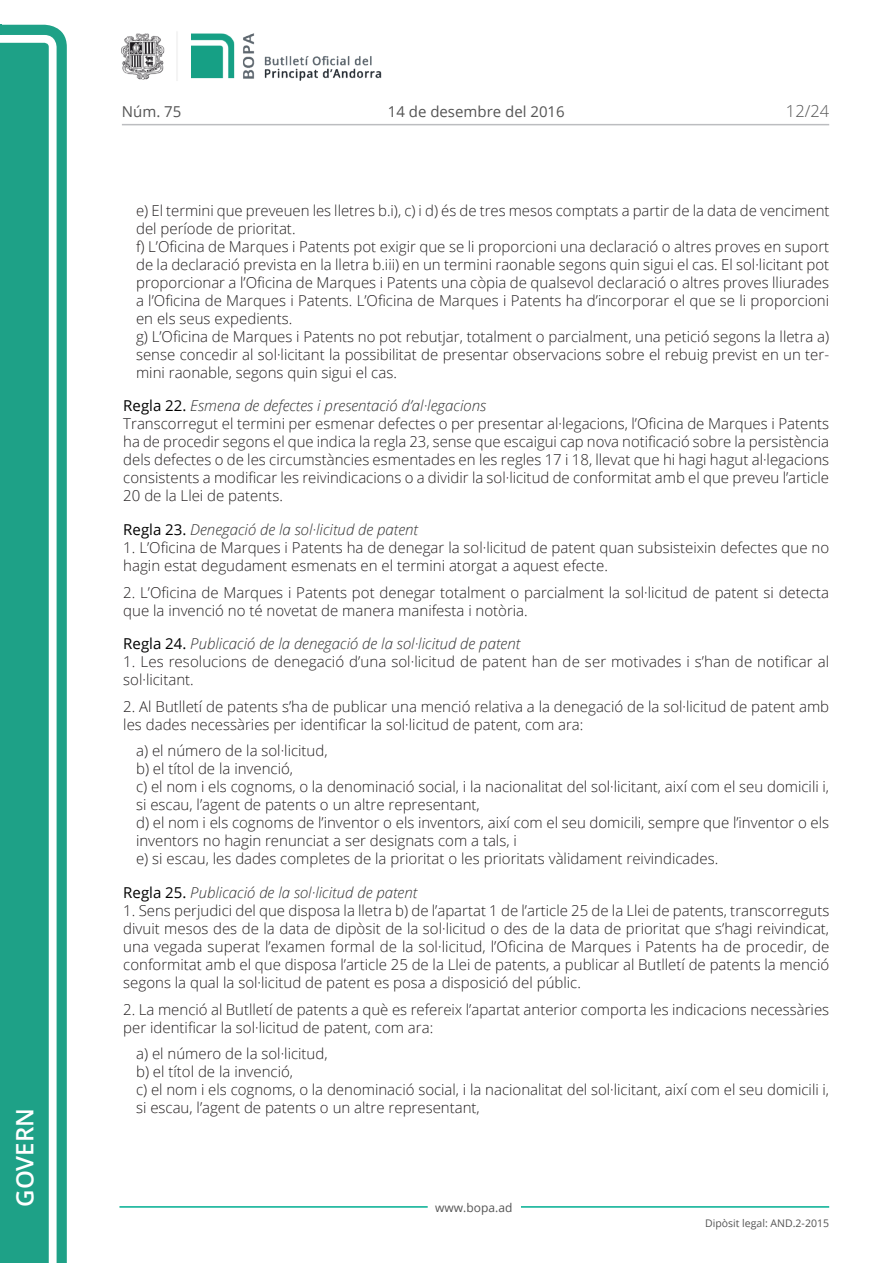
<style>
.page{position:relative;width:893px;height:1263px;background:#fff}
.page>*{position:absolute;margin:0;border:0;box-sizing:border-box;transform-origin:0 0}
.t1{font:600 24px "Open Sans";color:#fff}
.t2{font:300 16.5px "Open Sans";color:#545454}
.Body_text{font:300 15px/18px "Open Sans";color:#231f20}
.Body_text_NOS{font:300 15px/18px "Open Sans";color:#231f20}
.Body_text_i{font:300 15px/18px "Open Sans";color:#231f20;text-align:justify}
.Titol_7{font:italic 300 15px "Open Sans";color:#303030}
.t3{font:15px "Open Sans";color:#545454}
.t4{font:12px "Open Sans";color:#545454}
.t5{font:10.5px "Open Sans";color:#545454}
.s1{font-weight:400;font-style:normal;color:#000}
</style>
<div class="page">
<svg style="left:0;top:25px;width:67px;height:1238px;fill:#1ea187"></svg>
<div style="left:0;top:43px;width:49px;height:1220px;background:#1ea187"></div>
<img style="left:122px;top:32px;width:260px;height:49px">
<hr style="left:119px;top:1206px;width:309px;height:2px;background:#00ae91">
<hr style="left:521px;top:1206px;width:308px;height:2px;background:#00ae91">
<hr style="left:122px;top:124px;width:707px;height:1px;background:#bcbdc0">
<h1 class="t1" style="left:8px;top:1207px;width:100px;rotate:-90deg">Govern</h1>
<p class="t3" style="left:122px;top:102px;width:61px">Núm. 75</p>
<p class="t3" style="left:388px;top:102px;width:178px">14 de desembre del 2016</p>
<p class="t2" style="left:786px;top:100px;width:45px">12/24</p>
<p class="Body_text_NOS" style="left:136px;top:201px;width:695px">e) El termini que preveuen les lletres b.i), c) i d) és de tres mesos comptats a partir de la data de venciment del període de prioritat.</p>
<p class="Body_text_NOS" style="left:136px;top:237px;width:695px;text-align:justify">f) L’Oficina de Marques i Patents pot exigir que se li proporcioni una declaració o altres proves en suport de la declaració prevista en la lletra b.iii) en un termini raonable segons quin sigui el cas. El sol·licitant pot proporcionar a l’Oficina de Marques i Patents una còpia de qualsevol declaració o altres proves lliurades a l’Oficina de Marques i Patents. L’Oficina de Marques i Patents ha d’incorporar el que se li proporcioni en els seus expedients.</p>
<p class="Body_text_i" style="left:136px;top:327px;width:695px">g) L’Oficina de Marques i Patents no pot rebutjar, totalment o parcialment, una petició segons la lletra a) sense concedir al sol·licitant la possibilitat de presentar observacions sobre el rebuig previst en un ter&shy;mini raonable, segons quin sigui el cas.</p>
<p class="Titol_7" style="left:123px;top:396px;width:364px"><span class="s1">Regla 22.</span> Esmena de defectes i presentació d’al·legacions</p>
<p class="Body_text" style="left:123px;top:414px;width:707px;text-align:justify">Transcorregut el termini per esmenar defectes o per presentar al·legacions, l’Oficina de Marques i Patents ha de procedir segons el que indica la regla 23, sense que escaigui cap nova notificació sobre la persistència dels defectes o de les circumstàncies esmentades en les regles 17 i 18, llevat que hi hagi hagut al·legacions consistents a modificar les reivindicacions o a dividir la sol·licitud de conformitat amb el que preveu l’article 20 de la Llei de patents.</p>
<p class="Titol_7" style="left:123px;top:519px;width:296px"><span class="s1">Regla 23.</span> Denegació de la sol·licitud de patent</p>
<p class="Body_text" style="left:123px;top:538px;width:707px">1. L’Oficina de Marques i Patents ha de denegar la sol·licitud de patent quan subsisteixin defectes que no hagin estat degudament esmenats en el termini atorgat a aquest efecte.</p>
<p class="Body_text" style="left:123px;top:583px;width:707px">2. L’Oficina de Marques i Patents pot denegar totalment o parcialment la sol·licitud de patent si detecta que la invenció no té novetat de manera manifesta i notòria.</p>
<p class="Titol_7" style="left:123px;top:634px;width:398px"><span class="s1">Regla 24.</span> Publicació de la denegació de la sol·licitud de patent</p>
<p class="Body_text" style="left:123px;top:653px;width:707px">1. Les resolucions de denegació d’una sol·licitud de patent han de ser motivades i s’han de notificar al sol·licitant.</p>
<p class="Body_text" style="left:123px;top:697px;width:707px">2. Al Butlletí de patents s’ha de publicar una menció relativa a la denegació de la sol·licitud de patent amb les dades necessàries per identificar la sol·licitud de patent, com ara:</p>
<p class="Body_text_NOS" style="left:136px;top:742px;width:193px">a) el número de la sol·licitud,</p>
<p class="Body_text_NOS" style="left:136px;top:760px;width:158px">b) el títol de la invenció,</p>
<p class="Body_text_NOS" style="left:136px;top:778px;width:695px">c) el nom i els cognoms, o la denominació social, i la nacionalitat del sol·licitant, així com el seu domicili i, si escau, l’agent de patents o un altre representant,</p>
<p class="Body_text_NOS" style="left:136px;top:814px;width:695px">d) el nom i els cognoms de l’inventor o els inventors, així com el seu domicili, sempre que l’inventor o els inventors no hagin renunciat a ser designats com a tals, i</p>
<p class="Body_text_i" style="left:136px;top:850px;width:584px">e) si escau, les dades completes de la prioritat o les prioritats vàlidament reivindicades.</p>
<p class="Titol_7" style="left:123px;top:882px;width:295px"><span class="s1">Regla 25.</span> Publicació de la sol·licitud de patent</p>
<p class="Body_text" style="left:123px;top:901px;width:708px;text-align:justify">1. Sens perjudici del que disposa la lletra b) de l’apartat 1 de l’article 25 de la Llei de patents, transcorreguts divuit mesos des de la data de dipòsit de la sol·licitud o des de la data de prioritat que s’hagi reivindicat, una vegada superat l’examen formal de la sol·licitud, l’Oficina de Marques i Patents ha de procedir, de conformitat amb el que disposa l’article 25 de la Llei de patents, a publicar al Butlletí de patents la menció segons la qual la sol·licitud de patent es posa a disposició del públic.</p>
<p class="Body_text" style="left:123px;top:1000px;width:707px">2. La menció al Butlletí de patents a què es refereix l’apartat anterior comporta les indicacions necessàries per identificar la sol·licitud de patent, com ara:</p>
<p class="Body_text_NOS" style="left:136px;top:1044px;width:193px">a) el número de la sol·licitud,</p>
<p class="Body_text_NOS" style="left:136px;top:1062px;width:158px">b) el títol de la invenció,</p>
<p class="Body_text_NOS" style="left:136px;top:1080px;width:695px">c) el nom i els cognoms, o la denominació social, i la nacionalitat del sol·licitant, així com el seu domicili i, si escau, l’agent de patents o un altre representant,</p>
<p class="t4" style="left:435px;top:1199px;width:79px">www.bopa.ad</p>
<p class="t5" style="left:705px;top:1216px;width:125px">Dipòsit legal: AND.2-2015</p>
</div>
